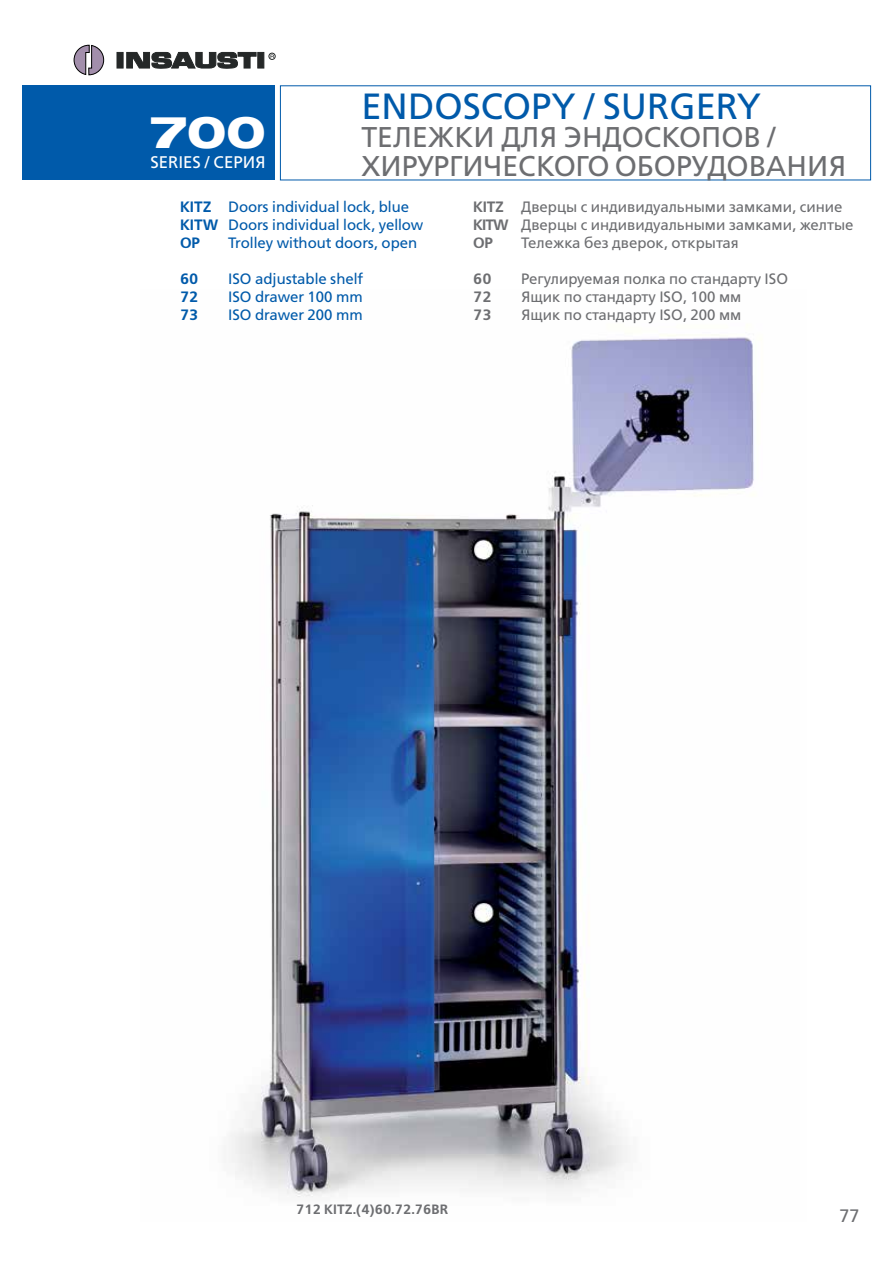
<style>
.page{position:relative;width:893px;height:1263px;background:#fff}
.page>*{position:absolute;margin:0;border:0;box-sizing:border-box;transform-origin:0 0}
.t1{font:800 expanded 44.25px "Helvetica Neue";color:#fff}
.t2{font:36.3px "Free Set C";color:#005aaa}
.t3{font:28.5px/28.5px "Free Set C";color:#6d6e71}
.t4{font:18px "Free Set C";color:#6d6e71}
.t5{font:16.8px "Free Set C";color:#fff}
.t6{font:15px/18px "Free Set C";color:#6d6e71}
.t7{font:15px/18px "Free Set C";color:#005aaa}
.t8{font:15px "Free Set Demi C";color:#6d6e71}
.t9{font:15px "Free Set Demi C";color:#005aaa}
.t10{font:13.5px "Free Set Demi C";color:#6d6e71}
.s1{font-family:"Free Set Demi C"}
</style>
<div class="page">
<img style="left:230px;top:335px;width:524px;height:862px">
<div style="left:22px;top:86px;width:253px;height:94px;background:#005aaa"></div>
<div style="left:117px;top:52px;width:6px;height:16px;background:#252828"></div>
<svg style="left:127px;top:52px;width:129px;height:17px"></svg>
<div style="left:258px;top:52px;width:6px;height:16px;background:#252828"></div>
<div style="left:269px;top:53px;width:6px;height:7px;border:1px solid #252828;border-radius:50%"></div>
<svg style="left:73px;top:44px;width:31px;height:32px"></svg>
<h2 class="t2" style="left:361px;top:86px;width:401px">ENDOSCOPY / SURGERY</h2>
<h3 class="t3" style="left:361px;top:123px;width:486px">ТЕЛЕЖКИ ДЛЯ ЭНДОСКОПОВ /<br>ХИРУРГИЧЕСКОГО ОБОРУДОВАНИЯ</h3>
<p class="t7" style="left:180px;top:198px;width:245px"><span class="s1">KITZ</span> Doors individual lock, blue<br><span class="s1">KITW</span> Doors individual lock, yellow</p>
<p class="t9" style="left:180px;top:234px;width:22px">OP</p>
<p class="t7" style="left:228px;top:234px;width:191px">Trolley without doors, open</p>
<p class="t9" style="left:180px;top:270px;width:20px">60</p>
<p class="t7" style="left:228px;top:270px;width:137px">ISO adjustable shelf</p>
<p class="t9" style="left:180px;top:288px;width:20px">72</p>
<p class="t7" style="left:228px;top:288px;width:136px">ISO drawer 100 mm</p>
<p class="t9" style="left:180px;top:306px;width:20px">73</p>
<p class="t7" style="left:228px;top:306px;width:136px">ISO drawer 200 mm</p>
<h1 class="t1" style="left:150px;top:104px;width:117px">700</h1>
<p class="t5" style="left:150px;top:153px;width:117px">SERIES / СЕРИЯ</p>
<p class="t6" style="left:473px;top:198px;width:382px"><span class="s1">KITZ</span> Дверцы с индивидуальными замками, синие<br><span class="s1">KITW</span> Дверцы с индивидуальными замками, желтые</p>
<p class="t8" style="left:473px;top:234px;width:22px">OP</p>
<p class="t6" style="left:521px;top:234px;width:219px">Тележка без дверок, открытая</p>
<p class="t8" style="left:473px;top:270px;width:20px">60</p>
<p class="t6" style="left:521px;top:270px;width:268px">Регулируемая полка по стандарту ISO</p>
<p class="t8" style="left:473px;top:288px;width:20px">72</p>
<p class="t6" style="left:521px;top:288px;width:222px">Ящик по стандарту ISO, 100 мм</p>
<p class="t8" style="left:473px;top:306px;width:20px">73</p>
<p class="t6" style="left:521px;top:306px;width:222px">Ящик по стандарту ISO, 200 мм</p>
<p class="t10" style="left:296px;top:1201px;width:154px">712 KITZ.(4)60.72.76BR</p>
<p class="t4" style="left:839px;top:1205px;width:22px">77</p>
</div>
